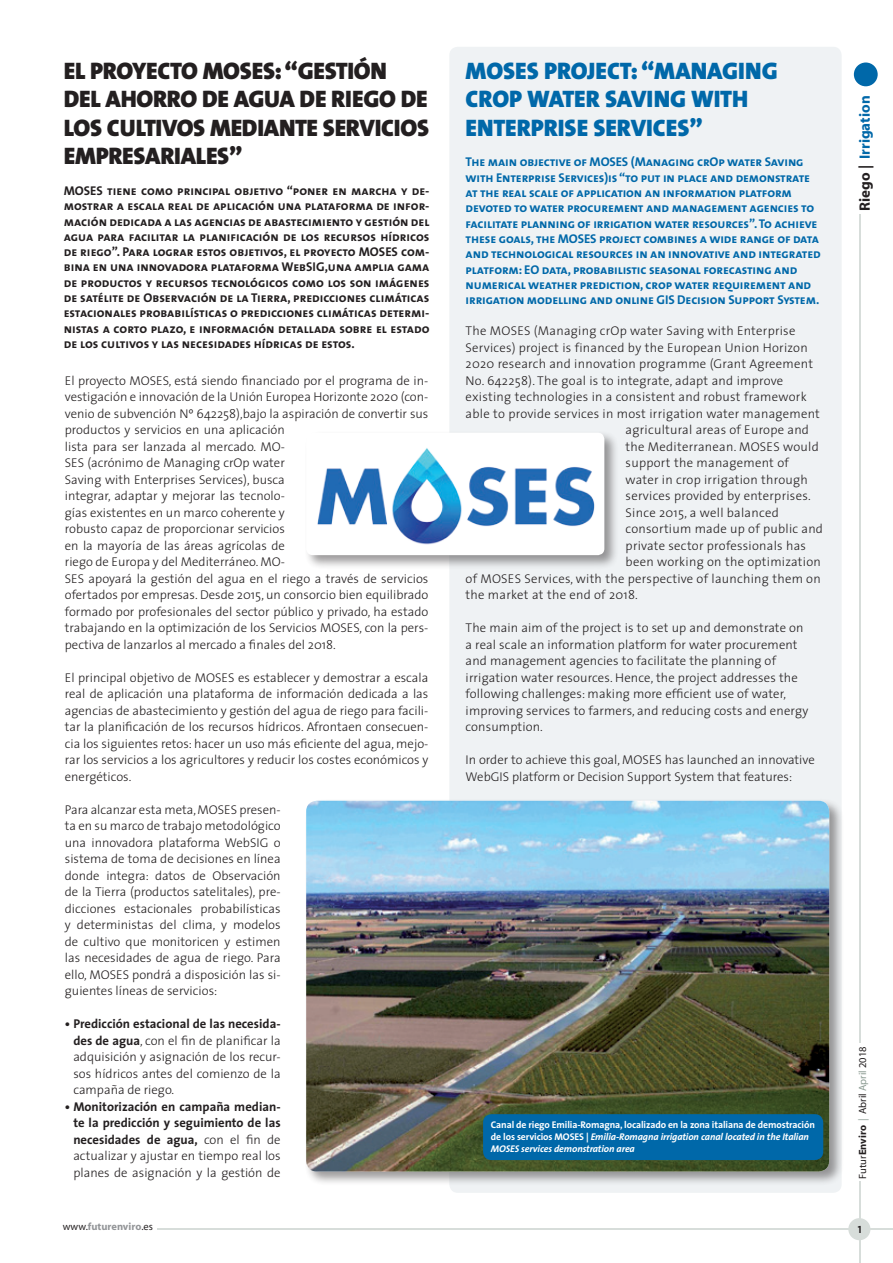
<style>
.page{position:relative;width:893px;height:1263px;background:#fff}
.page>*{position:absolute;margin:0;border:0;box-sizing:border-box;transform-origin:0 0}
.Titular_Grande{font:24px/28.5px "The Sans Black Caps";letter-spacing:-.01em;color:#231f20}
.Titular_Grande-2{font:24px/28.5px "The Sans Black Caps";color:#0068a9}
.t1{font:700 15px "Myriad";color:#0068a9}
.Texto{font:300 12.75px/16.5px "The Sans";color:#231f20;text-align:justify}
.Texto_ingles{font:300 12.75px/16.5px "The Sans";letter-spacing:.02em;color:#231f20}
.Titular_Grande-3{font:12.75px/15.3px "The Sans Bold Caps";color:#231f20;text-align:justify}
.Titular_Grande-4{font:12.75px/15.3px "The Sans Bold Caps";letter-spacing:-.01em;color:#0068a9}
.t2{font:700 12.75px/16.5px "The Sans";color:#231f20;text-align:justify}
.Texto_ingles-2{font:300 12.75px/16.5px "The Sans";color:#231f20}
.t3{font:10.5px "Myriad";color:#231f20}
.t4{font:700 10.5px "Myriad";color:#939598}
.t5{font:10.5px "The Sans Bold Caps";color:#231f20}
.t6{font:700 9.75px/11.7px "The Sans";letter-spacing:-.01em;color:#fff}
.s1{font-weight:700}
.s2{font-weight:300}
.s3{color:#231f20}
.s4{font-style:italic}
.s5{color:#8b9b92}
.s6{font-weight:400;color:#231f20}
</style>
<div class="page">
<hr style="left:860px;top:214px;width:1px;height:829px;background:#d7ddda">
<div style="left:854px;top:63px;width:24px;height:23px;background:#0068a9;border-radius:50%"></div>
<hr style="left:157px;top:1228px;width:736px;height:2px;background:#d7ddda">
<hr style="left:859px;top:1181px;width:1px;height:82px;background:#d7ddda">
<div style="left:848px;top:1218px;width:22px;height:22px;background:#d7ddda;border-radius:50%"></div>
<div style="left:449px;top:47px;width:393px;height:1146px;background:#eff2f4;border-radius:9px"></div>
<div style="left:304px;top:430px;width:315px;height:140px;background:#231f20;opacity:.45"></div>
<div style="left:306px;top:433px;width:298px;height:122px;background:#fff;border-radius:7px"></div>
<img style="left:317px;top:448px;width:278px;height:97px">
<div style="left:304px;top:798px;width:540px;height:388px;background:#231f20;opacity:.45"></div>
<img style="left:306px;top:801px;width:523px;height:370px">
<div style="left:483px;top:1114px;width:340px;height:46px;background:#0068a9;border-radius:9px"></div>
<p class="Titular_Grande" style="left:64px;top:56px;width:367px">EL PROYECTO MOSES: “GESTIÓN<br>DEL AHORRO DE AGUA DE RIEGO DE<br>LOS CULTIVOS MEDIANTE SERVICIOS<br>EMPRESARIALES”</p>
<p class="Titular_Grande-3" style="left:64px;top:183px;width:367px">MOSES tiene como principal objetivo “poner en marcha y de&shy;mostrar a escala real de aplicación una plataforma de infor&shy;mación dedicada a las agencias de abastecimiento y gestión del agua para facilitar la planificación de los recursos hídricos de riego”. Para lograr estos objetivos, el proyecto MOSES com&shy;bina en una innovadora plataforma WebSIG,una amplia gama de productos y recursos tecnológicos como los son imágenes de satélite de Observación de la Tierra, predicciones climáticas estacionales probabilísticas o predicciones climáticas determi&shy;nistas a corto plazo, e información detallada sobre el estado de los cultivos y las necesidades hídricas de estos.</p>
<p class="Texto" style="left:65px;top:372px;width:365px;text-align:left">El proyecto MOSES, está siendo financiado por el programa de in&shy;vestigación e innovación de la Unión Europea Horizonte 2020 (con&shy;venio de subvención Nº 642258),bajo la aspiración de convertir sus productos y servicios en una aplicación<br>lista para ser lanzada al mercado. MO-<br>SES (acrónimo de Managing crOp water<br>Saving with Enterprises Services), busca<br>integrar, adaptar y mejorar las tecnolo-<br>gías existentes en un marco coherente y<br>robusto capaz de proporcionar servicios<br>en la mayoría de las áreas agrícolas de<br>riego de Europa y del Mediterráneo. MO-<br>SES apoyará la gestión del agua en el riego a través de servicios ofertados por empresas. Desde 2015, un consorcio bien equilibrado formado por profesionales del sector público y privado, ha estado trabajando en la optimización de los Servicios MOSES, con la pers&shy;pectiva de lanzarlos al mercado a finales del 2018.</p>
<p class="Texto" style="left:65px;top:669px;width:365px">El principal objetivo de MOSES es establecer y demostrar a escala real de aplicación una plataforma de información dedicada a las agencias de abastecimiento y gestión del agua de riego para facili&shy;tar la planificación de los recursos hídricos. Afrontaen consecuen&shy;cia los siguientes retos: hacer un uso más eficiente del agua, mejo&shy;rar los servicios a los agricultores y reducir los costes económicos y energéticos.</p>
<p class="Texto" style="left:65px;top:801px;width:217px">Para alcanzar esta meta, MOSES presen&shy;ta en su marco de trabajo metodológico una innovadora plataforma WebSIG o sistema de toma de decisiones en línea donde integra: datos de Observación de la Tierra (productos satelitales), pre&shy;dicciones estacionales probabilísticas y deterministas del clima, y modelos de cultivo que monitoricen y estimen las necesidades de agua de riego. Para ello, MOSES pondrá a disposición las si&shy;guientes líneas de servicios:</p>
<p class="Texto" style="left:73px;top:1015px;width:209px;text-indent:-9px"><span class="s1">• Predicción estacional de las necesida&shy;des de agua</span>, con el fin de planificar la adquisición y asignación de los recur&shy;sos hídricos antes del comienzo de la campaña de riego.</p>
<p class="t2" style="left:73px;top:1098px;width:209px;text-indent:-9px">• Monitorización en campaña median&shy;te la predicción y seguimiento de las necesidades de agua, <span class="s2">con el fin de actualizar y ajustar en tiempo real los planes de asignación y la gestión de</span></p>
<p class="Titular_Grande-2" style="left:466px;top:56px;width:313px">MOSES PROJECT: “MANAGING<br>CROP WATER SAVING WITH<br>ENTERPRISE SERVICES”</p>
<p class="Titular_Grande-4" style="left:466px;top:154px;width:357px">The main objective of MOSES (Managing crOp water Saving with Enterprise Services)is “to put in place and demonstrate at the real scale of application an information platform devoted to water procurement and management agencies to facilitate planning of irrigation water resources”. To achieve these goals, the MOSES project combines a wide range of data and technological resources in an innovative and integrated platform: EO data, probabilistic seasonal forecasting and numerical weather prediction, crop water requirement and irrigation modelling and online GIS Decision Support System.</p>
<p class="Texto_ingles" style="left:466px;top:322px;width:331px">The MOSES (Managing crOp water Saving with Enterprise</p>
<p class="Texto_ingles" style="left:466px;top:339px;width:344px">Services) project is financed by the European Union Horizon</p>
<p class="Texto_ingles" style="left:466px;top:355px;width:349px">2020 research and innovation programme (Grant Agreement</p>
<p class="Texto_ingles" style="left:466px;top:372px;width:319px">No. 642258). The goal is to integrate, adapt and improve</p>
<p class="Texto_ingles" style="left:466px;top:388px;width:343px">existing technologies in a consistent and robust framework</p>
<p class="Texto_ingles" style="left:466px;top:405px;width:356px">able to provide services in most irrigation water management</p>
<p class="Texto_ingles" style="left:626px;top:421px;width:185px">agricultural areas of Europe and</p>
<p class="Texto_ingles" style="left:626px;top:438px;width:195px">the Mediterranean. MOSES would</p>
<p class="Texto_ingles" style="left:626px;top:454px;width:165px">support the management of</p>
<p class="Texto_ingles" style="left:626px;top:471px;width:184px">water in crop irrigation through</p>
<p class="Texto_ingles" style="left:626px;top:487px;width:187px">services provided by enterprises.</p>
<p class="Texto_ingles" style="left:626px;top:504px;width:155px">Since 2015, a well balanced</p>
<p class="Texto_ingles" style="left:626px;top:520px;width:199px">consortium made up of public and</p>
<p class="Texto_ingles" style="left:626px;top:537px;width:182px">private sector professionals has</p>
<p class="Texto_ingles" style="left:626px;top:553px;width:197px">been working on the optimization</p>
<p class="Texto_ingles" style="left:466px;top:570px;width:357px">of MOSES Services, with the perspective of launching them on</p>
<p class="Texto_ingles" style="left:466px;top:586px;width:174px">the market at the end of 2018.</p>
<p class="Texto_ingles" style="left:466px;top:619px;width:344px">The main aim of the project is to set up and demonstrate on a real scale an information platform for water procurement and management agencies to facilitate the planning of irrigation water resources. Hence, the project addresses the following challenges: making more efficient use of water, improving services to farmers, and reducing costs and energy consumption.</p>
<p class="Texto_ingles-2" style="left:466px;top:751px;width:351px">In order to achieve this goal, MOSES has launched an innovative<br>WebGIS platform or Decision Support System that features:</p>
<p class="t1" style="left:857px;top:211px;width:117px;rotate:-90deg"><span class="s3">Riego |</span> Irrigation</p>
<p class="t6" style="left:491px;top:1119px;width:325px">Canal de riego Emilia-Romagna, localizado en la zona italiana de demostración de los servicios MOSES | <span class="s4">Emilia-Romagna irrigation canal located in the Italian<br>MOSES services demonstration area</span></p>
<p class="t3" style="left:857px;top:1178px;width:134px;rotate:-90deg">Futur<span class="s1">Enviro</span> <span class="s5">|</span> Abril <span class="s5">April</span> 2018</p>
<p class="t4" style="left:63px;top:1221px;width:92px"><span class="s6">www.</span>futurenviro<span class="s6">.es</span></p>
<p class="t5" style="left:858px;top:1220px;width:5px">1</p>
</div>
